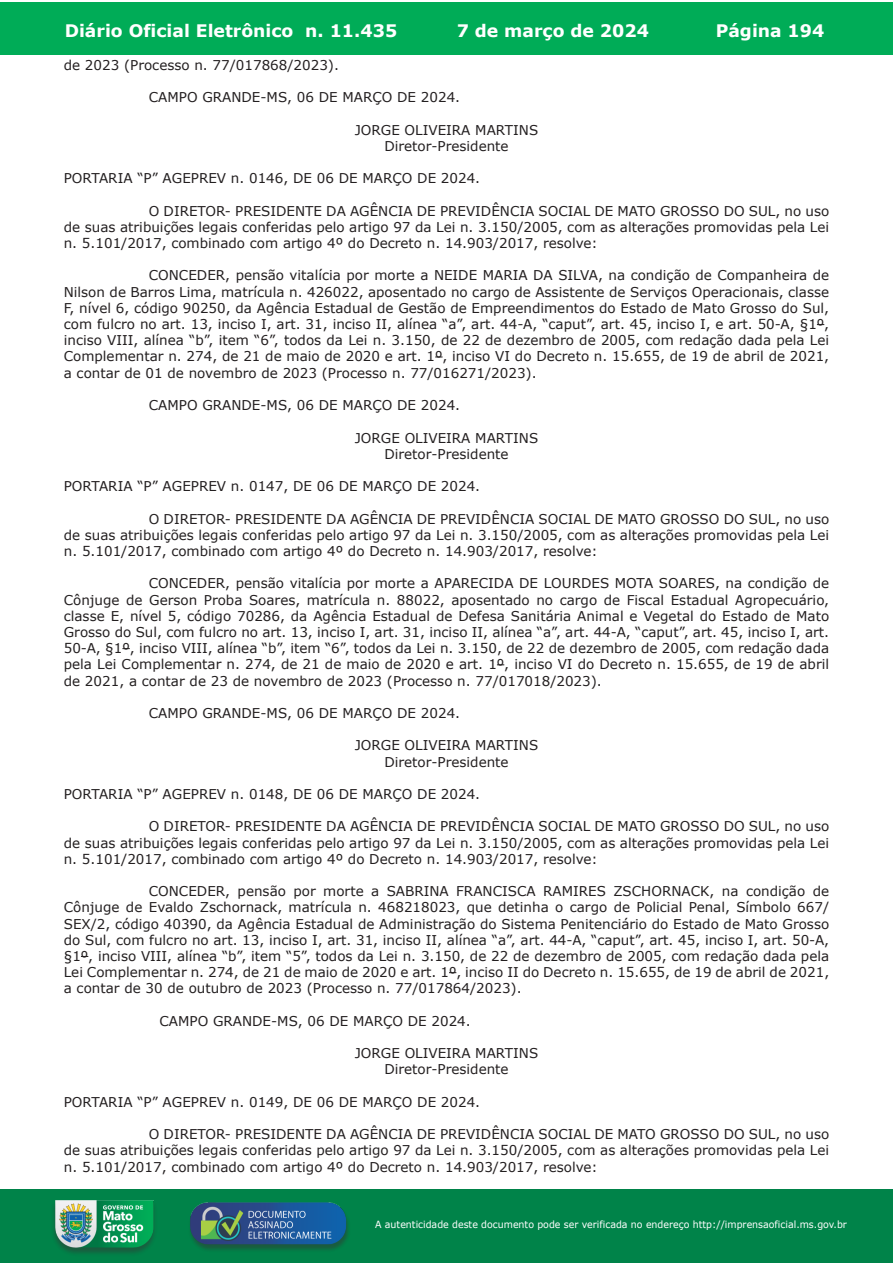
<style>
.page{position:relative;width:893px;height:1263px;background:#fff}
.page>*{position:absolute;margin:0;border:0;box-sizing:border-box;transform-origin:0 0}
.t1{font:700 17.25px "Verdana";color:#fff}
.t2{font:13.5px/16.2px "Verdana";color:#231f20;text-align:justify}
.t3{font:9.9px "Verdana";color:#fff;scale:.95 1}
</style>
<div class="page">
<div style="left:0;top:2px;width:893px;height:53px;background:#00ac57"></div>
<div style="left:1px;top:1189px;width:892px;height:74px;background:#008349"></div>
<img style="left:49px;top:1198px;width:111px;height:61px">
<img style="left:185px;top:1201px;width:168px;height:54px">
<p class="t1" style="left:65px;top:18px;width:334px">Diário Oficial Eletrônico n. 11.435</p>
<p class="t1" style="left:457px;top:18px;width:194px">7 de março de 2024</p>
<p class="t1" style="left:716px;top:18px;width:110px">Página 194</p>
<p class="t2" style="left:64px;top:57px;width:277px">de 2023 (Processo n. 77/017868/2023).</p>
<p class="t2" style="left:149px;top:89px;width:313px">CAMPO GRANDE-MS, 06 DE MARÇO DE 2024.</p>
<p class="t2" style="left:355px;top:122px;width:185px;text-align:center">JORGE OLIVEIRA MARTINS<br>Diretor-Presidente</p>
<p class="t2" style="left:64px;top:170px;width:418px">PORTARIA “P” AGEPREV n. 0146, DE 06 DE MARÇO DE 2024.</p>
<p class="t2" style="left:64px;top:203px;width:767px;text-indent:85px">O DIRETOR- PRESIDENTE DA AGÊNCIA DE PREVIDÊNCIA SOCIAL DE MATO GROSSO DO SUL, no uso de suas atribuições legais conferidas pelo artigo 97 da Lei n. 3.150/2005, com as alterações promovidas pela Lei n. 5.101/2017, combinado com artigo 4º do Decreto n. 14.903/2017, resolve:</p>
<p class="t2" style="left:64px;top:267px;width:767px;text-indent:85px">CONCEDER, pensão vitalícia por morte a NEIDE MARIA DA SILVA, na condição de Companheira de Nilson de Barros Lima, matrícula n. 426022, aposentado no cargo de Assistente de Serviços Operacionais, classe F, nível 6, código 90250, da Agência Estadual de Gestão de Empreendimentos do Estado de Mato Grosso do Sul, com fulcro no art. 13, inciso I, art. 31, inciso II, alínea “a”, art. 44-A, “caput”, art. 45, inciso I, e art. 50-A, §1º, inciso VIII, alínea “b”, item “6”, todos da Lei n. 3.150, de 22 de dezembro de 2005, com redação dada pela Lei Complementar n. 274, de 21 de maio de 2020 e art. 1º, inciso VI do Decreto n. 15.655, de 19 de abril de 2021, a contar de 01 de novembro de 2023 (Processo n. 77/016271/2023).</p>
<p class="t2" style="left:149px;top:397px;width:313px">CAMPO GRANDE-MS, 06 DE MARÇO DE 2024.</p>
<p class="t2" style="left:355px;top:429px;width:185px;text-align:center">JORGE OLIVEIRA MARTINS<br>Diretor-Presidente</p>
<p class="t2" style="left:64px;top:478px;width:418px">PORTARIA “P” AGEPREV n. 0147, DE 06 DE MARÇO DE 2024.</p>
<p class="t2" style="left:64px;top:510px;width:767px;text-indent:85px">O DIRETOR- PRESIDENTE DA AGÊNCIA DE PREVIDÊNCIA SOCIAL DE MATO GROSSO DO SUL, no uso de suas atribuições legais conferidas pelo artigo 97 da Lei n. 3.150/2005, com as alterações promovidas pela Lei n. 5.101/2017, combinado com artigo 4º do Decreto n. 14.903/2017, resolve:</p>
<p class="t2" style="left:64px;top:575px;width:767px;text-indent:85px">CONCEDER, pensão vitalícia por morte a APARECIDA DE LOURDES MOTA SOARES, na condição de Cônjuge de Gerson Proba Soares, matrícula n. 88022, aposentado no cargo de Fiscal Estadual Agropecuário, classe E, nível 5, código 70286, da Agência Estadual de Defesa Sanitária Animal e Vegetal do Estado de Mato Grosso do Sul, com fulcro no art. 13, inciso I, art. 31, inciso II, alínea “a”, art. 44-A, “caput”, art. 45, inciso I, art.<br>50-A, §1º, inciso VIII, alínea “b”, item “6”, todos da Lei n. 3.150, de 22 de dezembro de 2005, com redação dada pela Lei Complementar n. 274, de 21 de maio de 2020 e art. 1º, inciso VI do Decreto n. 15.655, de 19 de abril de 2021, a contar de 23 de novembro de 2023 (Processo n. 77/017018/2023).</p>
<p class="t2" style="left:149px;top:705px;width:313px">CAMPO GRANDE-MS, 06 DE MARÇO DE 2024.</p>
<p class="t2" style="left:355px;top:737px;width:185px;text-align:center">JORGE OLIVEIRA MARTINS<br>Diretor-Presidente</p>
<p class="t2" style="left:64px;top:786px;width:418px">PORTARIA “P” AGEPREV n. 0148, DE 06 DE MARÇO DE 2024.</p>
<p class="t2" style="left:64px;top:818px;width:767px;text-indent:85px">O DIRETOR- PRESIDENTE DA AGÊNCIA DE PREVIDÊNCIA SOCIAL DE MATO GROSSO DO SUL, no uso de suas atribuições legais conferidas pelo artigo 97 da Lei n. 3.150/2005, com as alterações promovidas pela Lei n. 5.101/2017, combinado com artigo 4º do Decreto n. 14.903/2017, resolve:</p>
<p class="t2" style="left:64px;top:883px;width:767px;text-indent:85px">CONCEDER, pensão por morte a SABRINA FRANCISCA RAMIRES ZSCHORNACK, na condição de Cônjuge de Evaldo Zschornack, matrícula n. 468218023, que detinha o cargo de Policial Penal, Símbolo 667/ SEX/2, código 40390, da Agência Estadual de Administração do Sistema Penitenciário do Estado de Mato Grosso do Sul, com fulcro no art. 13, inciso I, art. 31, inciso II, alínea “a”, art. 44-A, “caput”, art. 45, inciso I, art. 50-A, §1º, inciso VIII, alínea “b”, item “5”, todos da Lei n. 3.150, de 22 de dezembro de 2005, com redação dada pela Lei Complementar n. 274, de 21 de maio de 2020 e art. 1º, inciso II do Decreto n. 15.655, de 19 de abril de 2021, a contar de 30 de outubro de 2023 (Processo n. 77/017864/2023).</p>
<p class="t2" style="left:159px;top:1013px;width:313px">CAMPO GRANDE-MS, 06 DE MARÇO DE 2024.</p>
<p class="t2" style="left:355px;top:1045px;width:185px;text-align:center">JORGE OLIVEIRA MARTINS<br>Diretor-Presidente</p>
<p class="t2" style="left:64px;top:1094px;width:418px">PORTARIA “P” AGEPREV n. 0149, DE 06 DE MARÇO DE 2024.</p>
<p class="t2" style="left:64px;top:1126px;width:767px;text-indent:85px">O DIRETOR- PRESIDENTE DA AGÊNCIA DE PREVIDÊNCIA SOCIAL DE MATO GROSSO DO SUL, no uso de suas atribuições legais conferidas pelo artigo 97 da Lei n. 3.150/2005, com as alterações promovidas pela Lei n. 5.101/2017, combinado com artigo 4º do Decreto n. 14.903/2017, resolve:</p>
<p class="t3" style="left:375px;top:1218px;width:498px">A autenticidade deste documento pode ser verificada no endereço http://imprensaoficial.ms.gov.br</p>
</div>
